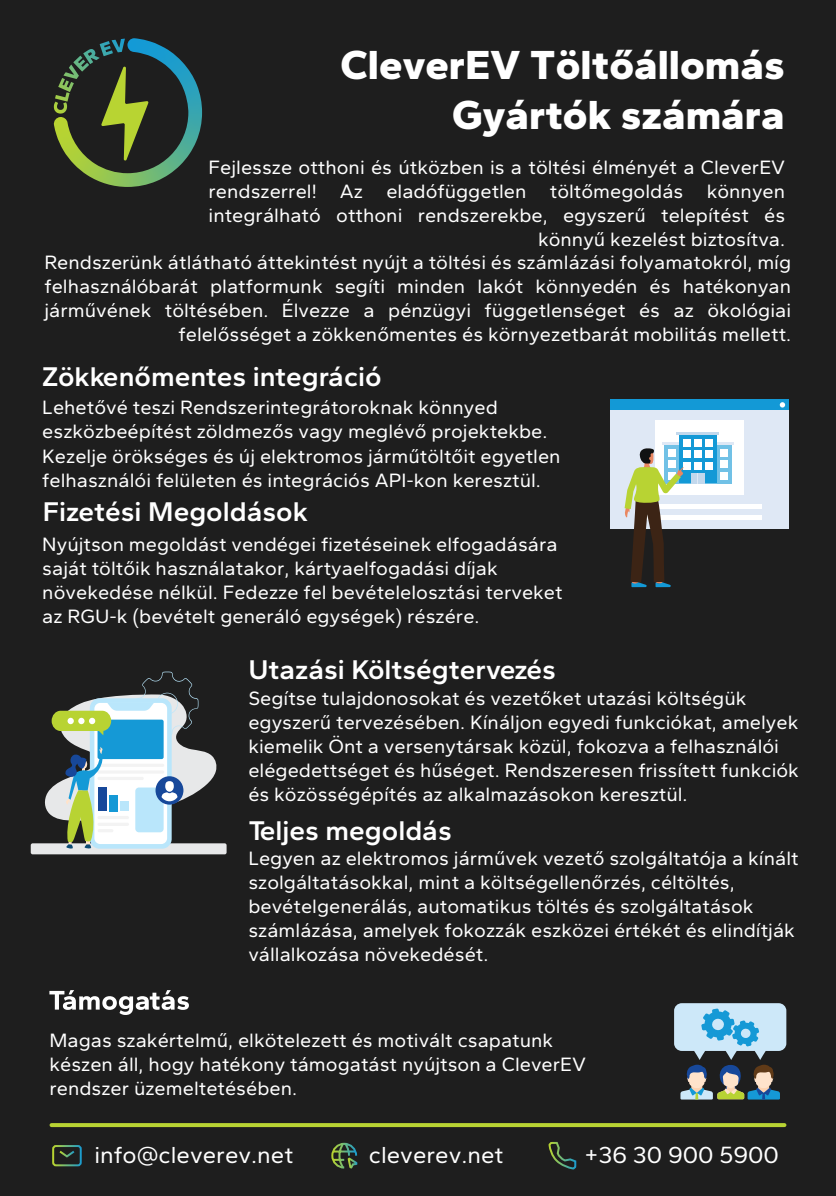
<style>
.page{position:relative;width:836px;height:1196px;background:#fff}
.page>*{position:absolute;margin:0;border:0;box-sizing:border-box;transform-origin:0 0}
.t1{font:800 42px/50.4px "Gantari";color:#fff;text-align:right}
.t2{font:600 28px "Gantari";color:#fff}
.t3{font:24px "Gantari";color:#fff}
.t4{font:20px/24px "Gantari";color:#fff}
</style>
<div class="page">
<div style="left:0;top:0;width:835px;height:1195px;background:#1e1e1e"></div>
<svg style="left:51px;top:1123px;width:733px;height:3px;background:#b3cd32"></svg>
<svg style="left:59px;top:1150px;width:16px;height:8px"></svg>
<div style="left:52px;top:1144px;width:30px;height:22px;border:2px solid #fff;border-radius:3px"></div>
<svg style="left:548px;top:1141px;width:29px;height:29px"></svg>
<svg style="left:331px;top:1142px;width:27px;height:27px"></svg>
<div style="left:609px;top:399px;width:179px;height:130px;background:#dfe8f5"></div>
<div style="left:609px;top:399px;width:179px;height:11px;background:#1399d6"></div>
<svg style="left:779px;top:402px;width:5px;height:5px"></svg>
<div style="left:654px;top:420px;width:89px;height:75px;background:#fff"></div>
<svg style="left:716px;top:445px;width:15px;height:38px"></svg>
<hr style="left:699px;top:442px;width:34px;height:3px;background:#dfe8f5">
<div style="left:664px;top:442px;width:30px;height:41px;background:#71c1e6"></div>
<hr style="left:662px;top:442px;width:34px;height:3px;background:#dfe8f5">
<div style="left:678px;top:432px;width:38px;height:51px;background:#1399d6"></div>
<hr style="left:676px;top:432px;width:43px;height:3px;background:#c2d8ec">
<div style="left:683px;top:439px;width:7px;height:7px;background:#fff"></div>
<div style="left:694px;top:439px;width:7px;height:7px;background:#fff"></div>
<div style="left:704px;top:439px;width:8px;height:7px;background:#fff"></div>
<div style="left:683px;top:450px;width:7px;height:8px;background:#fff"></div>
<div style="left:694px;top:450px;width:7px;height:8px;background:#fff"></div>
<div style="left:704px;top:450px;width:8px;height:8px;background:#fff"></div>
<div style="left:683px;top:461px;width:7px;height:8px;background:#fff"></div>
<div style="left:694px;top:461px;width:7px;height:8px;background:#fff"></div>
<div style="left:704px;top:461px;width:8px;height:8px;background:#fff"></div>
<div style="left:720px;top:449px;width:7px;height:7px;background:#fff"></div>
<div style="left:720px;top:460px;width:7px;height:8px;background:#fff"></div>
<div style="left:720px;top:471px;width:7px;height:8px;background:#fff"></div>
<div style="left:690px;top:473px;width:14px;height:10px;background:#c2d8ec"></div>
<div style="left:636px;top:503px;width:125px;height:5px;background:#fff"></div>
<hr style="left:636px;top:515px;width:125px;height:4px;background:#fff">
<svg style="left:624px;top:447px;width:59px;height:140px"></svg>
<svg style="left:49px;top:990px;width:140px;height:24px"></svg>
<div style="left:31px;top:843px;width:195px;height:11px;background:#e7e8e9;border-radius:2px"></div>
<svg style="left:44px;top:671px;width:173px;height:178px"></svg>
<svg style="left:674px;top:1003px;width:112px;height:96px"></svg>
<svg style="left:53px;top:38px;width:149px;height:149px"></svg>
<h1 class="t1" style="left:340px;top:38px;width:445px">CleverEV Töltőállomás<br>Gyártók számára</h1>
<p class="t4" style="left:208px;top:155px;width:578px;text-align:right">Fejlessze otthoni és útközben is a töltési élményét a CleverEV rendszerrel! Az eladófüggetlen töltőmegoldás könnyen integrálható otthoni rendszerekbe, egyszerű telepítést és könnyű kezelést biztosítva.</p>
<p class="t4" style="left:44px;top:250px;width:748px;text-align:right">Rendszerünk átlátható áttekintést nyújt a töltési és számlázási folyamatokról, míg felhasználóbarát platformunk segíti minden lakót könnyedén és hatékonyan járművének töltésében. Élvezze a pénzügyi függetlenséget és az ökológiai felelősséget a zökkenőmentes és környezetbarát mobilitás mellett.</p>
<h2 class="t2" style="left:42px;top:358px;width:340px">Zökkenőmentes integráció</h2>
<p class="t4" style="left:42px;top:395px;width:519px">Lehetővé teszi Rendszerintegrátoroknak könnyed eszközbeépítést zöldmezős vagy meglévő projektekbe.<br>Kezelje örökséges és új elektromos járműtöltőit egyetlen felhasználói felületen és integrációs API-kon keresztül.</p>
<h2 class="t2" style="left:43px;top:494px;width:266px">Fizetési Megoldások</h2>
<p class="t4" style="left:42px;top:531px;width:521px">Nyújtson megoldást vendégei fizetéseinek elfogadására saját töltőik használatakor, kártyaelfogadási díjak növekedése nélkül. Fedezze fel bevételelosztási terveket az RGU-k (bevételt generáló egységek) részére.</p>
<h2 class="t2" style="left:248px;top:651px;width:309px">Utazási Költségtervezés</h2>
<p class="t4" style="left:248px;top:686px;width:552px">Segítse tulajdonosokat és vezetőket utazási költségük egyszerű tervezésében. Kínáljon egyedi funkciókat, amelyek kiemelik Önt a versenytársak közül, fokozva a felhasználói elégedettséget és hűséget. Rendszeresen frissített funkciók és közösségépítés az alkalmazásokon keresztül.</p>
<h2 class="t2" style="left:248px;top:812px;width:205px">Teljes megoldás</h2>
<p class="t4" style="left:248px;top:846px;width:551px">Legyen az elektromos járművek vezető szolgáltatója a kínált szolgáltatásokkal, mint a költségellenőrzés, céltöltés, bevételgenerálás, automatikus töltés és szolgáltatások számlázása, amelyek fokozzák eszközei értékét és elindítják vállalkozása növekedését.</p>
<p class="t4" style="left:49px;top:1028px;width:538px">Magas szakértelmű, elkötelezett és motivált csapatunk készen áll, hogy hatékony támogatást nyújtson a CleverEV rendszer üzemeltetésében.</p>
<p class="t3" style="left:94px;top:1138px;width:200px">info@cleverev.net</p>
<p class="t3" style="left:369px;top:1138px;width:136px">cleverev.net</p>
<p class="t3" style="left:584px;top:1138px;width:196px">+36 30 900 5900</p>
</div>
